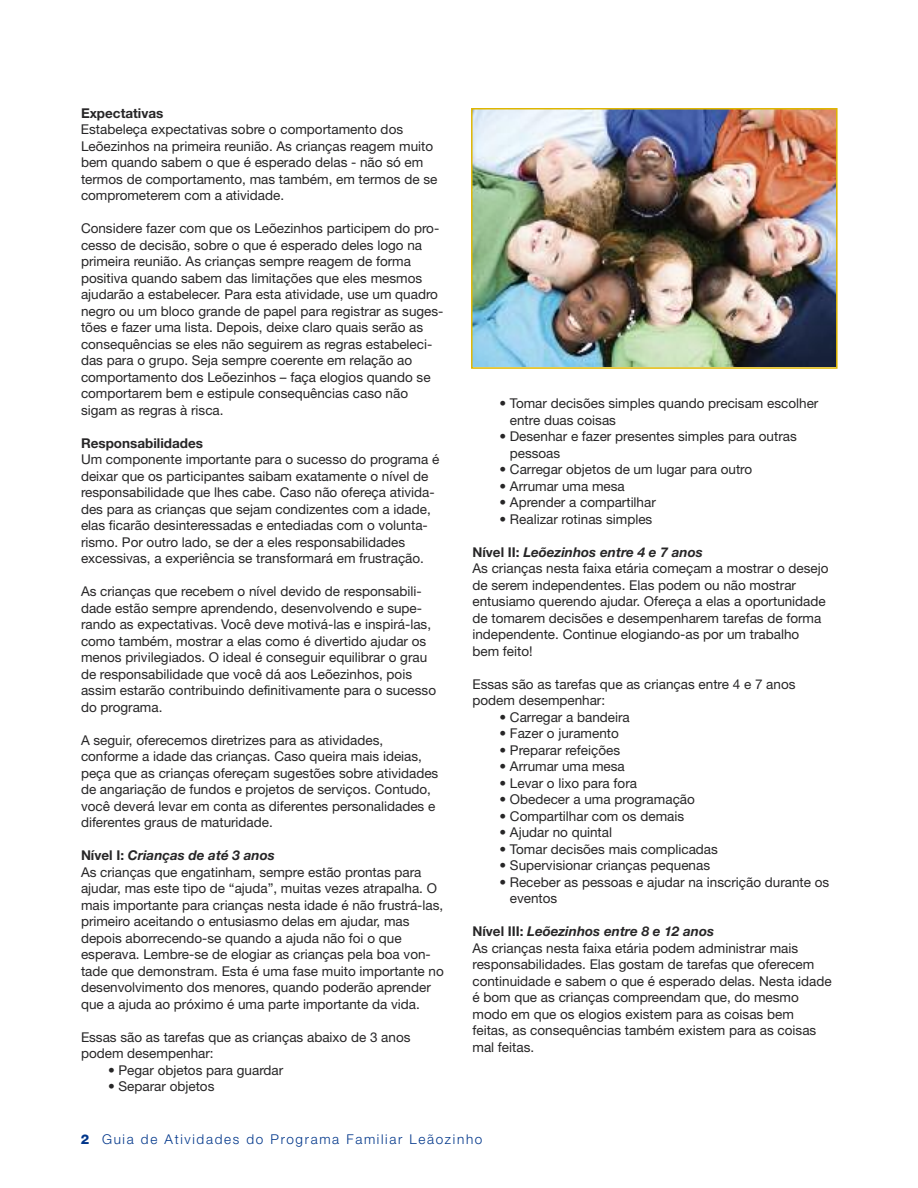
<style>
.page{position:relative;width:918px;height:1188px;background:#fff}
.page>*{position:absolute;margin:0;border:0;box-sizing:border-box;transform-origin:0 0}
.t1{font:13.5px/16.5px "Helvetica Neue";color:#272627}
.t2{font:300 13.5px "Helvetica Neue";letter-spacing:.125em;color:#00368a}
.t3{font:700 13.5px "Helvetica Neue";color:#272627}
.s1{font-weight:700}
.s2{font-weight:700;font-style:italic}
.s3{font-weight:800}
</style>
<div class="page">
<img style="left:474px;top:111px;width:361px;height:255px">
<div style="left:471px;top:108px;width:367px;height:261px;border:2px solid #deb600"></div>
<p class="t3" style="left:81px;top:108px;width:84px">Expectativas</p>
<p class="t1" style="left:81px;top:122px;width:358px">Estabeleça expectativas sobre o comportamento dos Leõezinhos na primeira reunião. As crianças reagem muito bem quando sabem o que é esperado delas - não só em termos de comportamento, mas também, em termos de se comprometerem com a atividade.</p>
<p class="t1" style="left:81px;top:221px;width:364px">Considere fazer com que os Leõezinhos participem do pro&shy;cesso de decisão, sobre o que é esperado deles logo na primeira reunião. As crianças sempre reagem de forma positiva quando sabem das limitações que eles mesmos ajudarão a estabelecer. Para esta atividade, use um quadro negro ou um bloco grande de papel para registrar as suges&shy;tões e fazer uma lista. Depois, deixe claro quais serão as consequências se eles não seguirem as regras estabeleci&shy;das para o grupo. Seja sempre coerente em relação ao comportamento dos Leõezinhos – faça elogios quando se comportarem bem e estipule consequências caso não sigam as regras à risca.</p>
<p class="t3" style="left:81px;top:438px;width:124px">Responsabilidades</p>
<p class="t1" style="left:81px;top:452px;width:360px">Um componente importante para o sucesso do programa é deixar que os participantes saibam exatamente o nível de responsabilidade que lhes cabe. Caso não ofereça ativida&shy;des para as crianças que sejam condizentes com a idade, elas ficarão desinteressadas e entediadas com o volunta&shy;rismo. Por outro lado, se der a eles responsabilidades excessivas, a experiência se transformará em frustração.</p>
<p class="t1" style="left:81px;top:584px;width:357px">As crianças que recebem o nível devido de responsabili&shy;dade estão sempre aprendendo, desenvolvendo e supe&shy;rando as expectativas. Você deve motivá-las e inspirá-las, como também, mostrar a elas como é divertido ajudar os menos privilegiados. O ideal é conseguir equilibrar o grau de responsabilidade que você dá aos Leõezinhos, pois assim estarão contribuindo definitivamente para o sucesso do programa.</p>
<p class="t1" style="left:81px;top:733px;width:359px">A seguir, oferecemos diretrizes para as atividades, conforme a idade das crianças. Caso queira mais ideias, peça que as crianças ofereçam sugestões sobre atividades de angariação de fundos e projetos de serviços. Contudo, você deverá levar em conta as diferentes personalidades e diferentes graus de maturidade.</p>
<p class="t1" style="left:81px;top:848px;width:364px"><span class="s1">Nível I:</span> <span class="s2">Crianças de até 3 anos<br></span>As crianças que engatinham, sempre estão prontas para ajudar, mas este tipo de “ajuda”, muitas vezes atrapalha. O mais importante para crianças nesta idade é não frustrá-las, primeiro aceitando o entusiasmo delas em ajudar, mas depois aborrecendo-se quando a ajuda não foi o que esperava. Lembre-se de elogiar as crianças pela boa von&shy;tade que demonstram. Esta é uma fase muito importante no desenvolvimento dos menores, quando poderão aprender que a ajuda ao próximo é uma parte importante da vida.</p>
<p class="t1" style="left:81px;top:1030px;width:331px">Essas são as tarefas que as crianças abaixo de 3 anos podem desempenhar:</p>
<p class="t1" style="left:108px;top:1063px;width:177px">• Pegar objetos para guardar</p>
<p class="t1" style="left:108px;top:1079px;width:108px">• Separar objetos</p>
<p class="t1" style="left:510px;top:397px;width:310px;text-indent:-10px">• Tomar decisões simples quando precisam escolher entre duas coisas</p>
<p class="t1" style="left:510px;top:430px;width:289px;text-indent:-10px">• Desenhar e fazer presentes simples para outras pessoas</p>
<p class="t1" style="left:500px;top:463px;width:254px">• Carregar objetos de um lugar para outro</p>
<p class="t1" style="left:500px;top:479px;width:127px">• Arrumar uma mesa</p>
<p class="t1" style="left:500px;top:496px;width:158px">• Aprender a compartilhar</p>
<p class="t1" style="left:500px;top:512px;width:154px">• Realizar rotinas simples</p>
<p class="t1" style="left:473px;top:545px;width:358px"><span class="s1">Nível II:</span> <span class="s2">Leõezinhos entre 4 e 7 anos<br></span>As crianças nesta faixa etária começam a mostrar o desejo de serem independentes. Elas podem ou não mostrar entusiamo querendo ajudar. Ofereça a elas a oportunidade de tomarem decisões e desempenharem tarefas de forma independente. Continue elogiando-as por um trabalho bem feito!</p>
<p class="t1" style="left:472px;top:677px;width:325px">Essas são as tarefas que as crianças entre 4 e 7 anos podem desempenhar:</p>
<p class="t1" style="left:499px;top:710px;width:132px">• Carregar a bandeira</p>
<p class="t1" style="left:499px;top:727px;width:121px">• Fazer o juramento</p>
<p class="t1" style="left:499px;top:743px;width:122px">• Preparar refeições</p>
<p class="t1" style="left:499px;top:760px;width:127px">• Arrumar uma mesa</p>
<p class="t1" style="left:499px;top:776px;width:139px">• Levar o lixo para fora</p>
<p class="t1" style="left:499px;top:793px;width:197px">• Obedecer a uma programação</p>
<p class="t1" style="left:499px;top:809px;width:186px">• Compartilhar com os demais</p>
<p class="t1" style="left:499px;top:826px;width:114px">• Ajudar no quintal</p>
<p class="t1" style="left:499px;top:842px;width:220px">• Tomar decisões mais complicadas</p>
<p class="t1" style="left:499px;top:859px;width:212px">• Supervisionar crianças pequenas</p>
<p class="t1" style="left:510px;top:875px;width:321px;text-indent:-10px">• Receber as pessoas e ajudar na inscrição durante os eventos</p>
<p class="t1" style="left:472px;top:925px;width:361px"><span class="s1">Nível III:</span> <span class="s2">Leõezinhos entre 8 e 12 anos<br></span>As crianças nesta faixa etária podem administrar mais responsabilidades. Elas gostam de tarefas que oferecem continuidade e sabem o que é esperado delas. Nesta idade é bom que as crianças compreendam que, do mesmo modo em que os elogios existem para as coisas bem feitas, as consequências também existem para as coisas mal feitas.</p>
<p class="t2" style="left:81px;top:1134px;width:403px"><span class="s3">2</span> Guia de Atividades do Programa Familiar Leãozinho</p>
</div>
